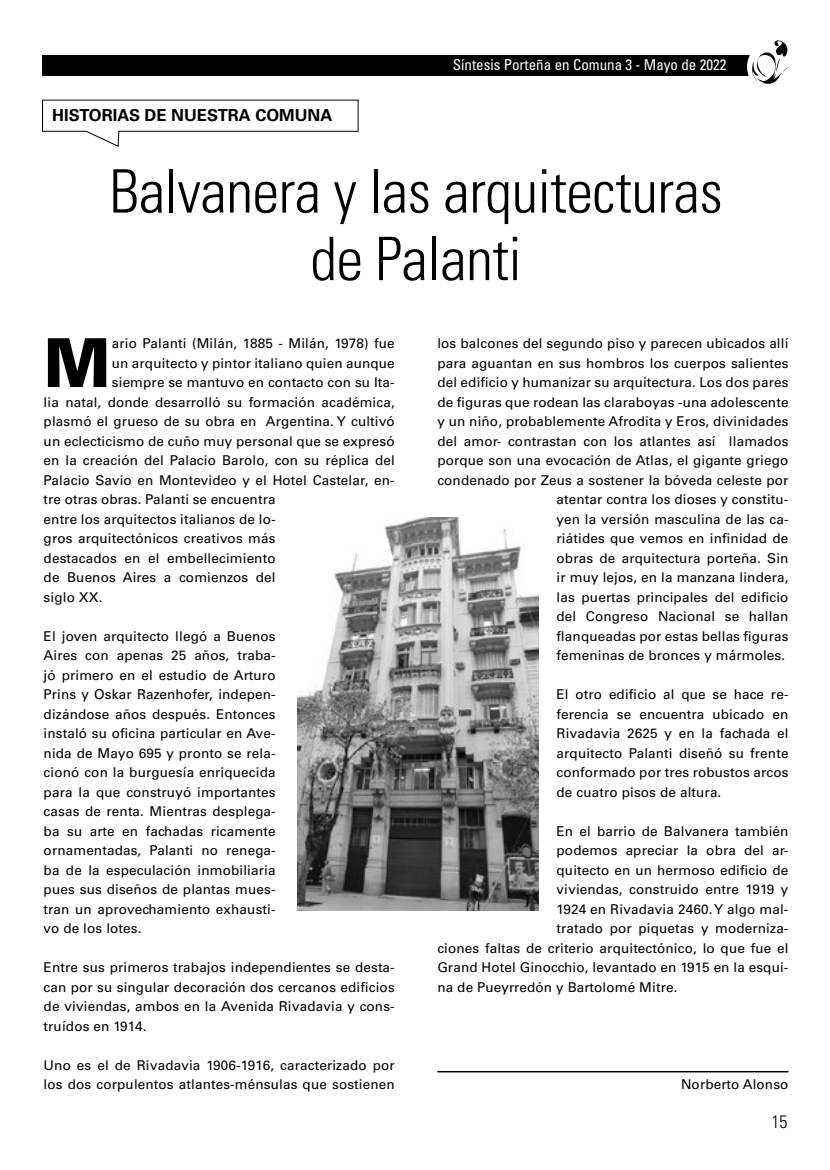
<style>
.page{position:relative;width:830px;height:1170px;background:#fff}
.page>*{position:absolute;margin:0;border:0;box-sizing:border-box;transform-origin:0 0}
.t1{font:900 67.5px "Univers LT Std";color:#000}
.t2{font:300 condensed 60px/67.5px "Univers LT Std";letter-spacing:-.01em;color:#000;text-align:center}
.t3{font:300 condensed 18px "Univers LT Std";color:#000}
.t4{font:700 16.5px "Univers LT Std";color:#000}
.t5{font:condensed 15px "Univers LT Std";color:#fff}
.t6{font:13.5px/19.5px "Univers LT Std";letter-spacing:.01em;color:#000;text-align:justify}
</style>
<div class="page">
<div style="left:43px;top:55px;width:744px;height:21px;background:#000"></div>
<div style="left:746px;top:41px;width:51px;height:51px;background:#fff;border-radius:50%"></div>
<svg style="left:752px;top:40px;width:38px;height:44px"></svg>
<svg style="left:42px;top:99px;width:316px;height:48px"></svg>
<hr style="left:437px;top:1070px;width:351px;height:2px;background:#000">
<img style="left:297px;top:518px;width:240px;height:392px">
<p class="t4" style="left:52px;top:105px;width:281px">HISTORIAS DE NUESTRA COMUNA</p>
<p class="t5" style="left:452px;top:56px;width:275px">Síntesis Porteña en Comuna 3 - Mayo de 2022</p>
<h2 class="t2" style="left:109px;top:158px;width:614px">Balvanera y las arquitecturas de Palanti</h2>
<h1 class="t1" style="left:44px;top:320px;width:69px">M</h1>
<p class="t6" style="left:112px;top:333px;width:284px">ario Palanti (Milán, 1885 - Milán, 1978) fue</p>
<p class="t6" style="left:112px;top:353px;width:284px">un arquitecto y pintor italiano quien aunque</p>
<p class="t6" style="left:112px;top:372px;width:284px">siempre se mantuvo en contacto con su Ita-</p>
<p class="t6" style="left:44px;top:392px;width:352px">lia natal, donde desarrolló su formación académica,</p>
<p class="t6" style="left:44px;top:411px;width:352px">plasmó el grueso de su obra en Argentina. Y cultivó</p>
<p class="t6" style="left:44px;top:431px;width:352px">un eclecticismo de cuño muy personal que se expresó</p>
<p class="t6" style="left:44px;top:450px;width:352px">en la creación del Palacio Barolo, con su réplica del</p>
<p class="t6" style="left:44px;top:470px;width:352px">Palacio Savio en Montevideo y el Hotel Castelar, en-</p>
<p class="t6" style="left:44px;top:489px;width:233px">tre otras obras. Palanti se encuentra</p>
<p class="t6" style="left:44px;top:509px;width:233px">entre los arquitectos italianos de lo-</p>
<p class="t6" style="left:44px;top:528px;width:233px">gros arquitectónicos creativos más</p>
<p class="t6" style="left:44px;top:548px;width:233px">destacados en el embellecimiento</p>
<p class="t6" style="left:44px;top:567px;width:233px">de Buenos Aires a comienzos del</p>
<p class="t6" style="left:44px;top:587px;width:60px">siglo XX.</p>
<p class="t6" style="left:44px;top:626px;width:233px">El joven arquitecto llegó a Buenos Aires con apenas 25 años, traba&shy;jó primero en el estudio de Arturo Prins y Oskar Razenhofer, indepen&shy;dizándose años después. Entonces instaló su oficina particular en Ave&shy;nida de Mayo 695 y pronto se rela&shy;cionó con la burguesía enriquecida para la que construyó importantes casas de renta. Mientras desplega&shy;ba su arte en fachadas ricamente ornamentadas, Palanti no renega&shy;ba de la especulación inmobiliaria pues sus diseños de plantas mues&shy;tran un aprovechamiento exhausti&shy;vo de los lotes.</p>
<p class="t6" style="left:44px;top:957px;width:352px">Entre sus primeros trabajos independientes se desta&shy;can por su singular decoración dos cercanos edificios de viviendas, ambos en la Avenida Rivadavia y cons&shy;truídos en 1914.</p>
<p class="t6" style="left:44px;top:1055px;width:352px">Uno es el de Rivadavia 1906-1916, caracterizado por los dos corpulentos atlantes-ménsulas que sostienen</p>
<p class="t6" style="left:437px;top:333px;width:352px;text-align:right">los balcones del segundo piso y parecen ubicados allí para aguantan en sus hombros los cuerpos salientes del edificio y humanizar su arquitectura. Los dos pares de figuras que rodean las claraboyas -una adolescente y un niño, probablemente Afrodita y Eros, divinidades del amor- contrastan con los atlantes así llamados porque son una evocación de Atlas, el gigante griego condenado por Zeus a sostener la bóveda celeste por atentar contra los dioses y constitu-<br>yen la versión masculina de las ca-<br>riátides que vemos en infinidad de<br>obras de arquitectura porteña. Sin<br>ir muy lejos, en la manzana lindera,<br>las puertas principales del edificio<br>del Congreso Nacional se hallan<br>flanqueadas por estas bellas figuras<br>femeninas de bronces y mármoles.</p>
<p class="t6" style="left:556px;top:684px;width:233px">El otro edificio al que se hace re&shy;ferencia se encuentra ubicado en Rivadavia 2625 y en la fachada el arquitecto Palanti diseñó su frente conformado por tres robustos arcos de cuatro pisos de altura.</p>
<p class="t6" style="left:556px;top:821px;width:233px">En el barrio de Balvanera también</p>
<p class="t6" style="left:556px;top:840px;width:233px">podemos apreciar la obra del ar-</p>
<p class="t6" style="left:556px;top:860px;width:233px">quitecto en un hermoso edificio de</p>
<p class="t6" style="left:556px;top:879px;width:233px">viviendas, construido entre 1919 y</p>
<p class="t6" style="left:556px;top:899px;width:233px">1924 en Rivadavia 2460. Y algo mal-</p>
<p class="t6" style="left:556px;top:918px;width:233px">tratado por piquetas y moderniza-</p>
<p class="t6" style="left:437px;top:938px;width:352px">ciones faltas de criterio arquitectónico, lo que fue el</p>
<p class="t6" style="left:437px;top:957px;width:352px">Grand Hotel Ginocchio, levantado en 1915 en la esqui-</p>
<p class="t6" style="left:437px;top:977px;width:241px">na de Pueyrredón y Bartolomé Mitre.</p>
<p class="t6" style="left:680px;top:1074px;width:109px">Norberto Alonso</p>
<h3 class="t3" style="left:771px;top:1110px;width:17px">15</h3>
</div>
